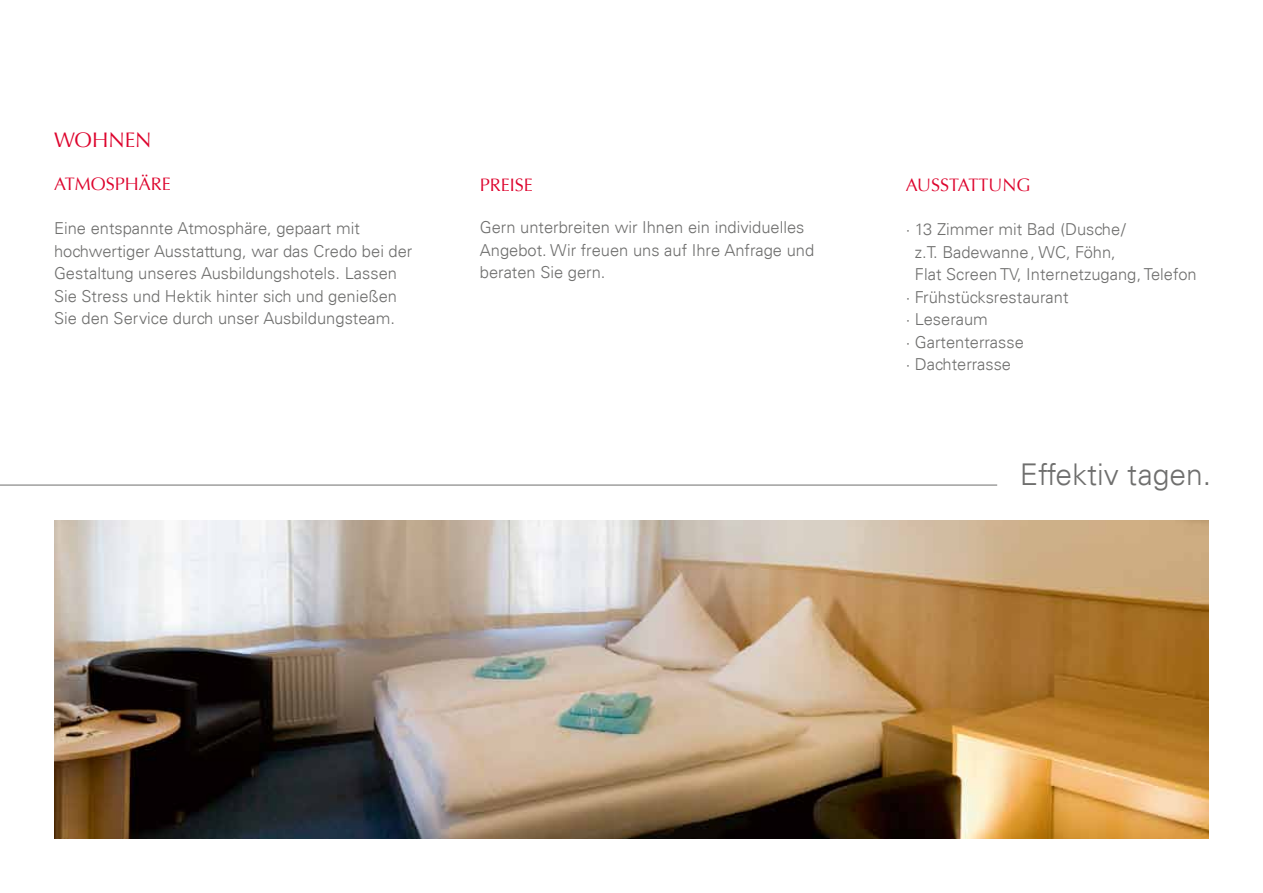
<style>
.page{position:relative;width:1263px;height:893px;background:#fff}
.page>*{position:absolute;margin:0;border:0;box-sizing:border-box;transform-origin:0 0}
.t1{font:300 30px "Univers LT";color:#6f6f6e}
.t2{font:21px "Optima";color:#dd042d}
.t3{font:18px "Optima";color:#dd042d}
.t4{font:300 16.5px/22.5px "Univers LT";color:#6f6f6e}
</style>
<div class="page">
<hr style="left:0;top:485px;width:997px;height:1px;background:#6f6f6e">
<img style="left:54px;top:520px;width:1155px;height:319px">
<p class="t2" style="left:54px;top:128px;width:99px">WOHNEN</p>
<p class="t3" style="left:54px;top:174px;width:118px">ATMOSPHÄRE</p>
<p class="t4" style="left:54px;top:217px;width:360px">Eine entspannte Atmosphäre, gepaart mit hochwertiger Ausstattung, war das Credo bei der Gestaltung unseres Ausbildungshotels. Lassen Sie Stress und Hektik hinter sich und genießen Sie den Service durch unser Ausbildungsteam.</p>
<p class="t3" style="left:480px;top:174px;width:55px">PREISE</p>
<p class="t4" style="left:480px;top:216px;width:336px">Gern unterbreiten wir Ihnen ein individuelles<br>Angebot. Wir freuen uns auf Ihre Anfrage und beraten Sie gern.</p>
<p class="t3" style="left:906px;top:174px;width:126px">AUSSTATTUNG</p>
<p class="t4" style="left:906px;top:218px;width:222px">· 13 Zimmer mit Bad (Dusche/</p>
<p class="t4" style="left:915px;top:240px;width:202px">z.T. Badewanne, WC, Föhn,</p>
<p class="t4" style="left:915px;top:263px;width:283px">Flat Screen TV, Internetzugang, Telefon</p>
<p class="t4" style="left:906px;top:285px;width:164px">· Frühstücksrestaurant</p>
<p class="t4" style="left:906px;top:308px;width:84px">· Leseraum</p>
<p class="t4" style="left:906px;top:330px;width:120px">· Gartenterrasse</p>
<p class="t4" style="left:906px;top:353px;width:107px">· Dachterrasse</p>
<h1 class="t1" style="left:1020px;top:456px;width:193px">Effektiv tagen.</h1>
</div>
